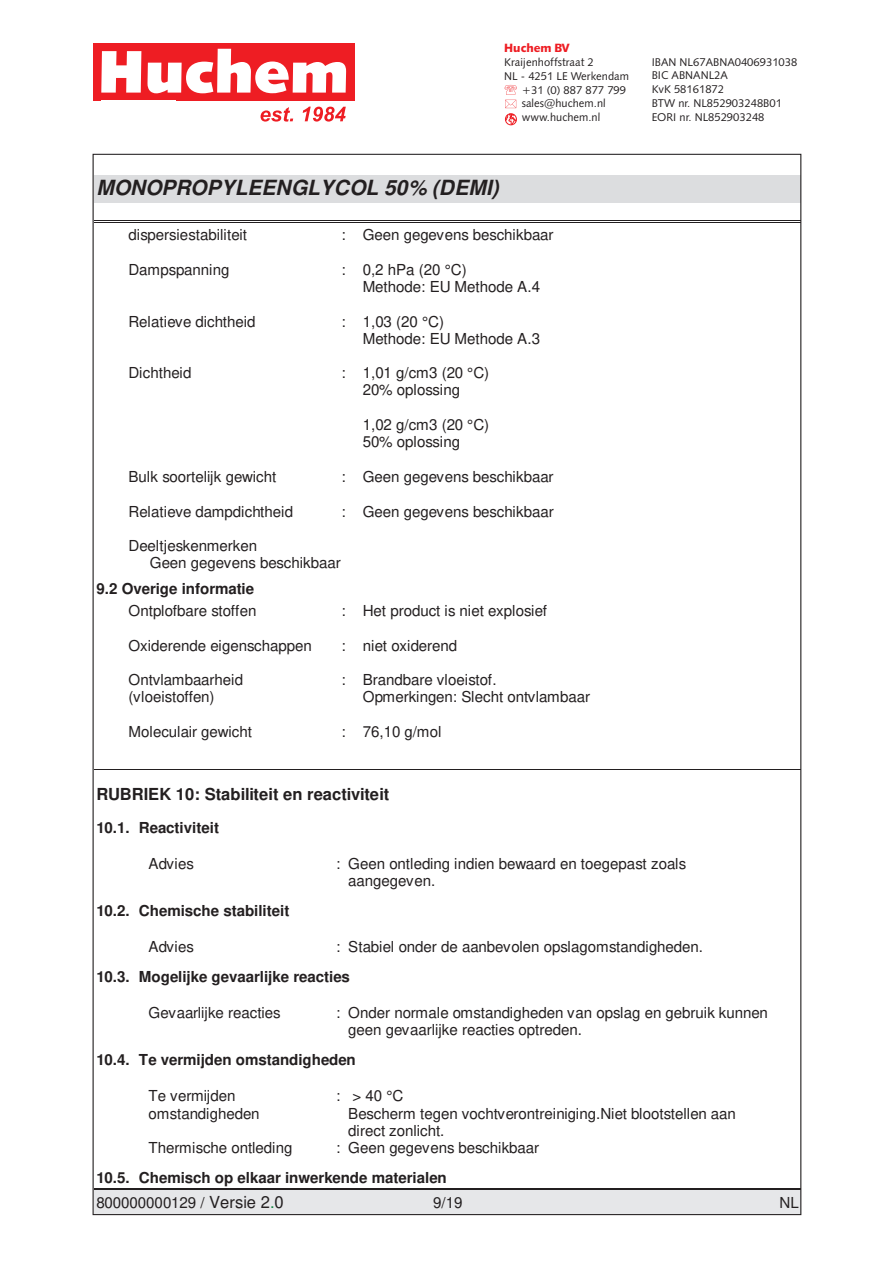
<style>
.page{position:relative;width:893px;height:1263px;background:#fff}
.page>*{position:absolute;margin:0;border:0;box-sizing:border-box;transform-origin:0 0}
.t1{font:italic 700 20.85px "Nimbus Sans";letter-spacing:.005em;color:#231f20}
.t2{font:700 16.5px "Nimbus Sans";letter-spacing:-.005em;color:#231f20}
.t3{font:15.15px/17.2px "Nimbus Sans";letter-spacing:-.01em;color:#231f20}
.t4{font:700 15.15px "Nimbus Sans";letter-spacing:-.01em;color:#231f20}
.t5{font:900 12px "Humanist 531 CBT";color:#ee1d23}
.t6{font:11.25px/13.8px "Humanist 531 BT Roman A";color:#231f20}
.s1{font-size:16.5px}
.s2{font-size:16.5px;color:#118641}
</style>
<div class="page">
<svg style="left:93px;top:43px;width:261px;height:58px"></svg>
<svg style="left:261px;top:107px;width:32px;height:15px"></svg>
<svg style="left:303px;top:107px;width:43px;height:15px"></svg>
<svg style="left:505px;top:85px;width:12px;height:23px"></svg>
<div style="left:505px;top:113px;width:12px;height:12px;border:1px solid #ee1d23;border-radius:50%"></div>
<svg style="left:506px;top:114px;width:10px;height:11px"></svg>
<div style="left:94px;top:175px;width:707px;height:28px;background:#dcdddf"></div>
<hr style="left:94px;top:222px;width:707px;height:1px;background:#231f20">
<hr style="left:94px;top:221px;width:707px;height:1px;background:#231f20">
<div style="left:94px;top:1190px;width:707px;height:25px;background:#e6e7e9"></div>
<hr style="left:94px;top:1189px;width:707px;height:1px;background:#231f20">
<hr style="left:94px;top:769px;width:707px;height:1px;background:#231f20">
<p class="t5" style="left:504px;top:40px;width:67px">Huchem BV</p>
<p class="t6" style="left:504px;top:55px;width:91px">Kraijenhoffstraat 2</p>
<p class="t6" style="left:504px;top:69px;width:126px">NL - 4251 LE Werkendam</p>
<p class="t6" style="left:522px;top:83px;width:106px">+31 (0) 887 877 799</p>
<p class="t6" style="left:522px;top:96px;width:86px">sales@huchem.nl</p>
<p class="t6" style="left:522px;top:110px;width:80px">www.huchem.nl</p>
<h1 class="t1" style="left:96px;top:179px;width:404px">MONOPROPYLEENGLYCOL 50% (DEMI)</h1>
<p class="t3" style="left:128px;top:227px;width:120px">dispersiestabiliteit</p>
<p class="t3" style="left:341px;top:227px;width:214px">: Geen gegevens beschikbaar</p>
<p class="t3" style="left:128px;top:262px;width:102px">Dampspanning</p>
<p class="t3" style="left:363px;top:262px;width:179px;text-indent:-21px">: 0,2 hPa (20 °C)<br>Methode: EU Methode A.4</p>
<p class="t3" style="left:128px;top:314px;width:129px">Relatieve dichtheid</p>
<p class="t3" style="left:363px;top:314px;width:179px;text-indent:-21px">: 1,03 (20 °C)<br>Methode: EU Methode A.3</p>
<p class="t3" style="left:129px;top:365px;width:65px">Dichtheid</p>
<p class="t3" style="left:341px;top:365px;width:149px;text-align:center">: 1,01 g/cm3 (20 °C)<br>20% oplossing</p>
<p class="t3" style="left:363px;top:417px;width:128px">1,02 g/cm3 (20 °C)<br>50% oplossing</p>
<p class="t3" style="left:129px;top:469px;width:149px">Bulk soortelijk gewicht</p>
<p class="t3" style="left:341px;top:469px;width:214px">: Geen gegevens beschikbaar</p>
<p class="t3" style="left:129px;top:504px;width:166px">Relatieve dampdichtheid</p>
<p class="t3" style="left:341px;top:504px;width:214px">: Geen gegevens beschikbaar</p>
<p class="t3" style="left:150px;top:539px;width:192px;text-indent:-21px">Deeltjeskenmerken<br>Geen gegevens beschikbaar</p>
<p class="t4" style="left:96px;top:582px;width:159px">9.2 Overige informatie</p>
<p class="t3" style="left:129px;top:604px;width:129px">Ontplofbare stoffen</p>
<p class="t3" style="left:342px;top:604px;width:207px">: Het product is niet explosief</p>
<p class="t3" style="left:129px;top:638px;width:185px">Oxiderende eigenschappen</p>
<p class="t3" style="left:342px;top:638px;width:117px">: niet oxiderend</p>
<p class="t3" style="left:129px;top:672px;width:116px">Ontvlambaarheid (vloeistoffen)</p>
<p class="t3" style="left:363px;top:672px;width:229px;text-indent:-21px">: Brandbare vloeistof.<br>Opmerkingen: Slecht ontvlambaar</p>
<p class="t3" style="left:129px;top:724px;width:125px">Moleculair gewicht</p>
<p class="t3" style="left:342px;top:724px;width:101px">: 76,10 g/mol</p>
<p class="t6" style="left:652px;top:55px;width:147px">IBAN NL67ABNA0406931038<br>BIC ABNANL2A<br>KvK 58161872<br>BTW nr. NL852903248B01<br>EORI nr. NL852903248</p>
<p class="t2" style="left:96px;top:788px;width:295px">RUBRIEK 10: Stabiliteit en reactiviteit</p>
<p class="t4" style="left:96px;top:821px;width:124px">10.1. Reactiviteit</p>
<p class="t3" style="left:149px;top:856px;width:47px">Advies</p>
<p class="t3" style="left:348px;top:856px;width:340px;text-indent:-12px">: Geen ontleding indien bewaard en toegepast zoals aangegeven.</p>
<p class="t4" style="left:96px;top:905px;width:195px">10.2. Chemische stabiliteit</p>
<p class="t3" style="left:149px;top:939px;width:47px">Advies</p>
<p class="t3" style="left:336px;top:939px;width:368px">: Stabiel onder de aanbevolen opslagomstandigheden.</p>
<p class="t4" style="left:96px;top:971px;width:255px">10.3. Mogelijke gevaarlijke reacties</p>
<p class="t3" style="left:149px;top:1005px;width:134px">Gevaarlijke reacties</p>
<p class="t3" style="left:348px;top:1006px;width:421px;text-indent:-12px">: Onder normale omstandigheden van opslag en gebruik kunnen geen gevaarlijke reacties optreden.</p>
<p class="t4" style="left:96px;top:1054px;width:261px">10.4. Te vermijden omstandigheden</p>
<p class="t3" style="left:149px;top:1088px;width:113px">Te vermijden omstandigheden</p>
<p class="t3" style="left:348px;top:1089px;width:389px;text-indent:-12px">: &gt; 40 °C<br>Bescherm tegen vochtverontreiniging.Niet blootstellen aan direct zonlicht.</p>
<p class="t3" style="left:149px;top:1140px;width:145px">Thermische ontleding</p>
<p class="t3" style="left:336px;top:1140px;width:205px">: Geen gegevens beschikbaar</p>
<p class="t4" style="left:96px;top:1172px;width:352px">10.5. Chemisch op elkaar inwerkende materialen</p>
<p class="t3" style="left:96px;top:1196px;width:189px">800000000129 / <span class="s1">Versie 2</span><span class="s2">.</span><span class="s1">0</span></p>
<p class="t3" style="left:433px;top:1196px;width:31px">9/19</p>
<p class="t3" style="left:780px;top:1196px;width:21px">NL</p>
</div>
